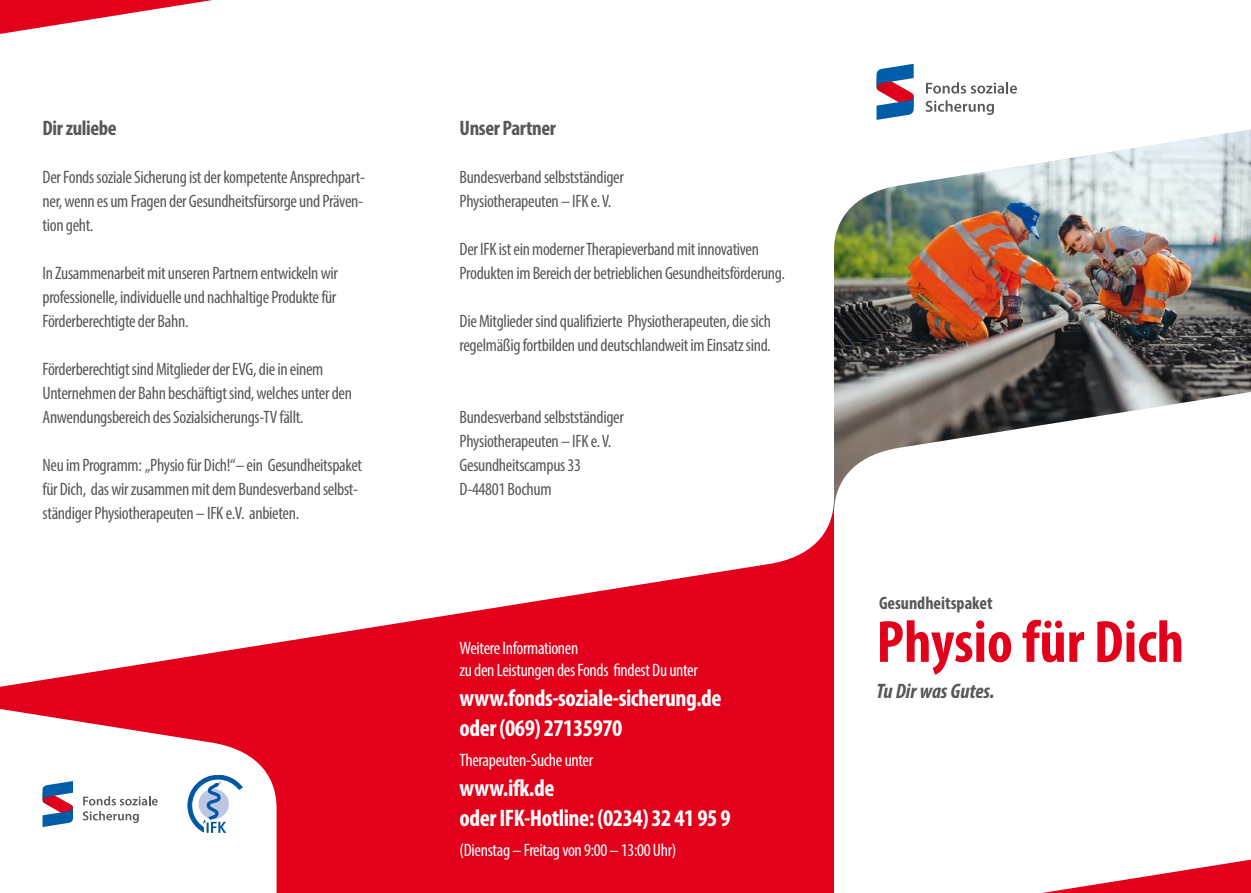
<style>
.page{position:relative;width:1251px;height:893px;background:#fff}
.page>*{position:absolute;margin:0;border:0;box-sizing:border-box;transform-origin:0 0}
.t1{font:700 condensed 60px "Myriad Pro";color:#e2001a}
.t2{font:700 condensed 24px/30px "Myriad Pro";letter-spacing:-.02em;color:#fff}
.t3{font:700 condensed 21px "Myriad Pro";letter-spacing:-.02em;color:#58585a}
.t4{font:italic 700 condensed 21px "Myriad Pro";color:#58585a}
.t5{font:condensed 18px/24px "Myriad Pro";letter-spacing:-.02em;color:#58585a}
.t6{font:condensed 18px/21.6px "Myriad Pro";letter-spacing:-.02em;color:#fff}
.t7{font:700 condensed 18px "Myriad Pro";color:#58585a}
</style>
<div class="page">
<svg style="left:11px;top:510px;width:822px;height:383px;fill:#e2001a"></svg>
<svg style="left:0;top:685px;width:276px;height:208px"></svg>
<svg style="left:926px;top:82px;width:90px;height:12px"></svg>
<svg style="left:925px;top:100px;width:68px;height:15px"></svg>
<svg style="left:876px;top:64px;width:37px;height:56px"></svg>
<img style="left:833px;top:130px;width:417px;height:379px">
<svg style="left:1042px;top:859px;width:208px;height:34px"></svg>
<svg style="left:0;top:0;width:212px;height:34px"></svg>
<svg style="left:83px;top:796px;width:75px;height:9px"></svg>
<svg style="left:83px;top:811px;width:56px;height:12px"></svg>
<svg style="left:43px;top:781px;width:30px;height:46px"></svg>
<svg style="left:188px;top:775px;width:54px;height:58px"></svg>
<p class="t3" style="left:43px;top:115px;width:76px">Dir zuliebe</p>
<p class="t5" style="left:43px;top:165px;width:324px;text-align:justify">Der Fonds soziale Sicherung ist der kompetente Ansprechpart&shy;ner, wenn es um Fragen der Gesundheitsfürsorge und Präven&shy;tion geht.</p>
<p class="t5" style="left:43px;top:261px;width:297px;text-align:justify">In Zusammenarbeit mit unseren Partnern entwickeln wir professionelle, individuelle und nachhaltige Produkte für Förderberechtigte der Bahn.</p>
<p class="t5" style="left:43px;top:357px;width:311px">Förderberechtigt sind Mitglieder der EVG, die in einem<br>Unternehmen der Bahn beschäftigt sind, welches unter den<br>Anwendungsbereich des Sozialsicherungs-TV fällt.</p>
<p class="t5" style="left:43px;top:453px;width:321px">Neu im Programm: „Physio für Dich!“– ein Gesundheitspaket für Dich, das wir zusammen mit dem Bundesverband selbst&shy;ständiger Physiotherapeuten – IFK e.V. anbieten.</p>
<p class="t3" style="left:459px;top:115px;width:98px">Unser Partner</p>
<p class="t5" style="left:459px;top:165px;width:166px">Bundesverband selbstständiger<br>Physiotherapeuten – IFK e. V.</p>
<p class="t5" style="left:459px;top:237px;width:327px">Der IFK ist ein moderner Therapieverband mit innovativen<br>Produkten im Bereich der betrieblichen Gesundheitsförderung.</p>
<p class="t5" style="left:459px;top:309px;width:313px">Die Mitglieder sind qualifizierte Physiotherapeuten, die sich regelmäßig fortbilden und deutschlandweit im Einsatz sind.</p>
<p class="t5" style="left:459px;top:405px;width:166px">Bundesverband selbstständiger<br>Physiotherapeuten – IFK e. V.<br>Gesundheitscampus 33<br>D-44801 Bochum</p>
<p class="t6" style="left:459px;top:637px;width:240px">Weitere Informationen<br>zu den Leistungen des Fonds findest Du unter</p>
<h2 class="t2" style="left:459px;top:682px;width:263px">www.fonds-soziale-sicherung.de oder (069) 27135970</h2>
<p class="t6" style="left:459px;top:749px;width:135px">Therapeuten-Suche unter</p>
<h2 class="t2" style="left:459px;top:772px;width:272px">www.ifk.de<br>oder IFK-Hotline: (0234) 32 41 95 9</h2>
<p class="t6" style="left:459px;top:839px;width:218px">(Dienstag – Freitag von 9:00 – 13:00 Uhr)</p>
<p class="t7" style="left:878px;top:592px;width:115px">Gesundheitspaket</p>
<h1 class="t1" style="left:876px;top:604px;width:309px">Physio für Dich</h1>
<p class="t4" style="left:876px;top:678px;width:120px">Tu Dir was Gutes.</p>
</div>
